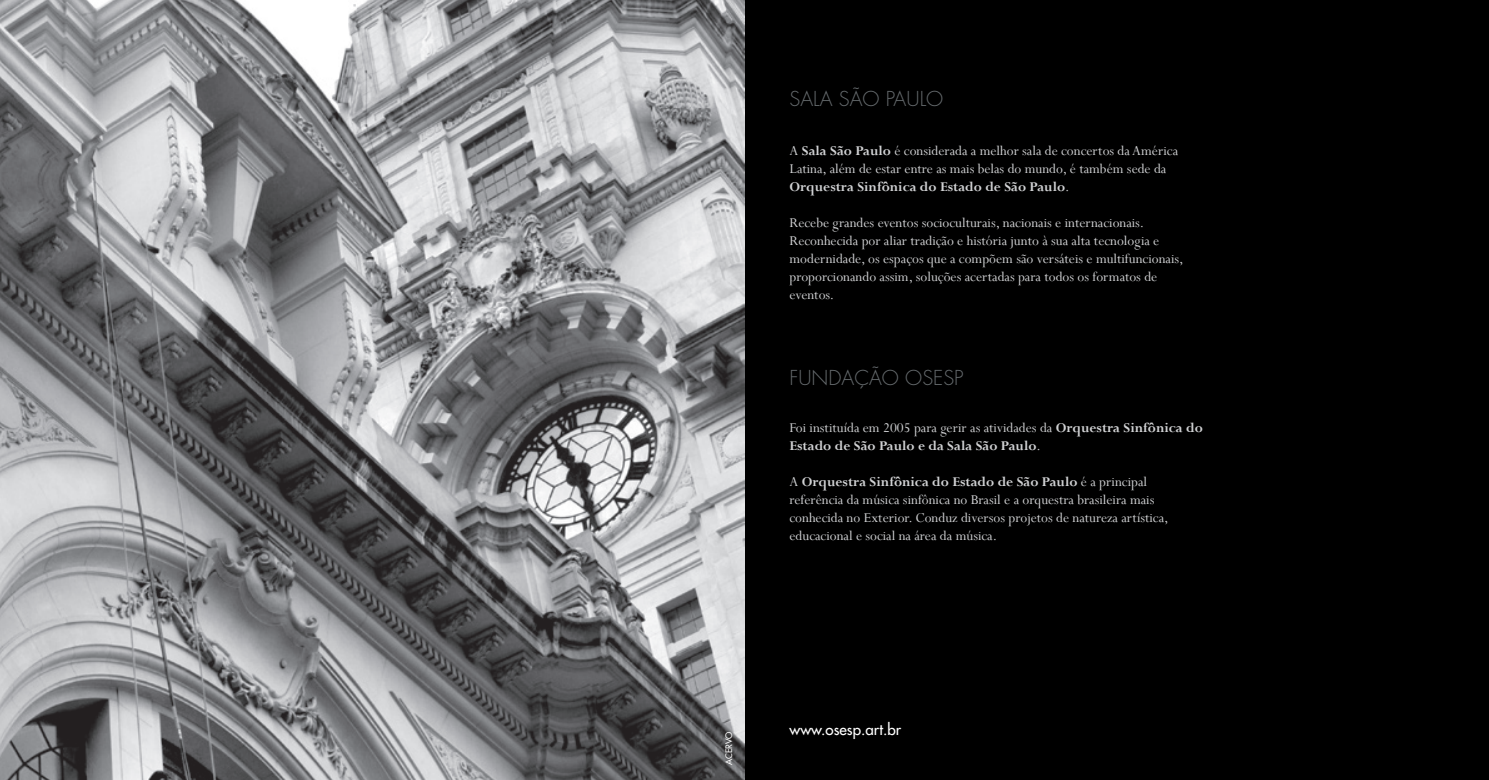
<style>
.page{position:relative;width:1489px;height:780px;background:#fff}
.page>*{position:absolute;margin:0;border:0;box-sizing:border-box;transform-origin:0 0}
.t1{font:300 20px "Futura Std";color:#656a6d}
.t2{font:500 15.12px "Futura Std";color:#fff}
.t3{font:15px/18px "Perpetua";color:#d1d2d4}
.t4{font:700 15px/18px "Perpetua";color:#d1d2d4}
.t5{font:500 8.75px "Futura Std";color:#fff}
.s1{font-weight:700}
.s2{font-weight:400}
</style>
<div class="page">
<div style="left:744px;top:0;width:744px;height:780px;background:#000"></div>
<img style="left:0;top:0;width:744px;height:780px">
<h1 class="t1" style="left:789px;top:87px;width:155px">SALA SÃO PAULO</h1>
<p class="t3" style="left:789px;top:141px;width:390px">A <span class="s1">Sala São Paulo</span> é considerada a melhor sala de concertos da América<br>Latina, além de estar entre as mais belas do mundo, é também sede da<br><span class="s1">Orquestra Sinfônica do Estado de São Paulo</span>.</p>
<p class="t3" style="left:789px;top:213px;width:395px">Recebe grandes eventos socioculturais, nacionais e internacionais.<br>Reconhecida por aliar tradição e história junto à sua alta tecnologia e modernidade, os espaços que a compõem são versáteis e multifuncionais, proporcionando assim, soluções acertadas para todos os formatos de eventos.</p>
<h1 class="t1" style="left:789px;top:366px;width:176px">FUNDAÇÃO OSESP</h1>
<p class="t4" style="left:789px;top:418px;width:415px"><span class="s2">Foi instituída em 2005 para gerir as atividades da</span> Orquestra Sinfônica do<br>Estado de São Paulo e da Sala São Paulo<span class="s2">.</span></p>
<p class="t3" style="left:789px;top:472px;width:380px">A <span class="s1">Orquestra Sinfônica do Estado de São Paulo</span> é a principal referência da música sinfônica no Brasil e a orquestra brasileira mais conhecida no Exterior. Conduz diversos projetos de natureza artística, educacional e social na área da música.</p>
<p class="t5" style="left:723px;top:765px;width:36px;rotate:-90deg">ACERVO</p>
<p class="t2" style="left:789px;top:719px;width:113px">www.osesp.art.br</p>
</div>
